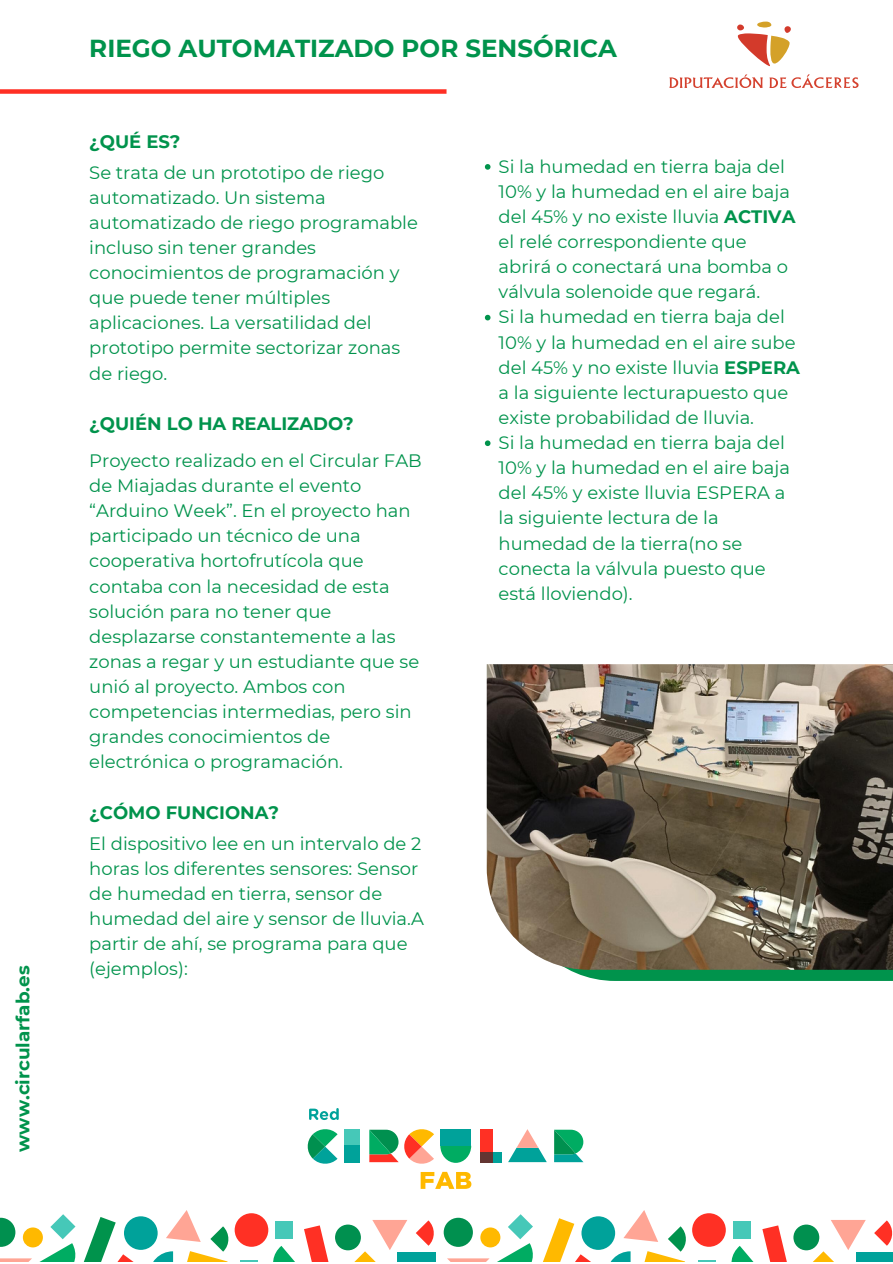
<style>
.page{position:relative;width:893px;height:1264px;background:#fff}
.page>*{position:absolute;margin:0;border:0;box-sizing:border-box;transform-origin:0 0}
.t1{font:700 24.6px "Montserrat";color:#00934c}
.t2{font:700 18.3px "Montserrat";color:#00934c}
.t3{font:18px/25px "Montserrat";color:#00934c}
.t4{font:700 18px "Montserrat";color:#00934c}
.s1{font-weight:700}
</style>
<div class="page">
<svg style="left:307px;top:1129px;width:30px;height:35px"></svg>
<svg style="left:369px;top:1129px;width:65px;height:35px"></svg>
<div style="left:344px;top:1129px;width:16px;height:15px;background:#46c8b8"></div>
<div style="left:344px;top:1144px;width:16px;height:18px;background:#00a29a"></div>
<div style="left:480px;top:1128px;width:13px;height:24px;background:#ff3024"></div>
<div style="left:493px;top:1152px;width:8px;height:10px;background:#00a29a"></div>
<div style="left:480px;top:1152px;width:13px;height:10px;background:#633532"></div>
<svg style="left:440px;top:1145px;width:31px;height:17px"></svg>
<div style="left:440px;top:1129px;width:31px;height:16px;background:#00a29a"></div>
<svg style="left:554px;top:1129px;width:29px;height:33px"></svg>
<svg style="left:508px;top:1129px;width:38px;height:33px"></svg>
<svg style="left:420px;top:1171px;width:51px;height:17px"></svg>
<svg style="left:309px;top:1108px;width:30px;height:12px"></svg>
<hr style="left:240px;top:1259px;width:18px;height:3px;background:#46c8b8">
<div style="left:124px;top:1216px;width:34px;height:33px;background:#00a29a;border-radius:50%"></div>
<svg style="left:0;top:1217px;width:15px;height:29px"></svg>
<div style="left:23px;top:1227px;width:20px;height:20px;background:#ffb900;border-radius:50%"></div>
<svg style="left:38px;top:1214px;width:99px;height:48px"></svg>
<svg style="left:0;top:1258px;width:32px;height:4px"></svg>
<svg style="left:149px;top:1210px;width:80px;height:52px"></svg>
<div style="left:235px;top:1213px;width:33px;height:33px;background:#ff3024;border-radius:50%"></div>
<svg style="left:416px;top:1220px;width:18px;height:25px"></svg>
<div style="left:275px;top:1220px;width:17px;height:18px;background:#46c8b8"></div>
<hr style="left:698px;top:1259px;width:17px;height:3px;background:#46c8b8">
<div style="left:335px;top:1224px;width:26px;height:26px;background:#00904f;border-radius:50%"></div>
<svg style="left:273px;top:1225px;width:56px;height:37px"></svg>
<div style="left:397px;top:1252px;width:39px;height:10px;background:#00a29a"></div>
<svg style="left:348px;top:1220px;width:59px;height:42px"></svg>
<div style="left:581px;top:1216px;width:34px;height:33px;background:#00a29a;border-radius:50%"></div>
<div style="left:443px;top:1217px;width:30px;height:29px;background:#00904f;border-radius:50%"></div>
<div style="left:480px;top:1227px;width:20px;height:20px;background:#ffb900;border-radius:50%"></div>
<svg style="left:496px;top:1214px;width:98px;height:48px"></svg>
<svg style="left:447px;top:1258px;width:42px;height:4px"></svg>
<svg style="left:606px;top:1210px;width:80px;height:52px"></svg>
<div style="left:692px;top:1213px;width:33px;height:33px;background:#ff3024;border-radius:50%"></div>
<svg style="left:874px;top:1220px;width:18px;height:25px"></svg>
<div style="left:733px;top:1220px;width:17px;height:18px;background:#46c8b8"></div>
<div style="left:793px;top:1224px;width:26px;height:26px;background:#00904f;border-radius:50%"></div>
<svg style="left:731px;top:1225px;width:56px;height:37px"></svg>
<div style="left:855px;top:1252px;width:37px;height:10px;background:#00a29a"></div>
<svg style="left:806px;top:1220px;width:59px;height:42px"></svg>
<div style="left:0;top:89px;width:446px;height:5px;background:#ff2f24"></div>
<svg style="left:485px;top:164px;width:5px;height:6px"></svg>
<svg style="left:485px;top:315px;width:5px;height:5px"></svg>
<svg style="left:485px;top:440px;width:5px;height:6px"></svg>
<svg style="left:568px;top:969px;width:324px;height:11px;background:#109252"></svg>
<img style="left:486px;top:664px;width:406px;height:305px">
<svg style="left:669px;top:74px;width:93px;height:14px"></svg>
<svg style="left:769px;top:74px;width:89px;height:14px"></svg>
<svg style="left:737px;top:22px;width:52px;height:44px"></svg>
<p class="t2" style="left:12px;top:1151px;width:188px;rotate:-90deg">www.circularfab.es</p>
<p class="t1" style="left:89px;top:33px;width:529px">RIEGO AUTOMATIZADO POR SENSÓRICA</p>
<p class="t4" style="left:89px;top:130px;width:93px">¿QUÉ ES?</p>
<p class="t3" style="left:89px;top:160px;width:330px">Se trata de un prototipo de riego automatizado. Un sistema automatizado de riego programable incluso sin tener grandes conocimientos de programación y que puede tener múltiples aplicaciones. La versatilidad del prototipo permite sectorizar zonas de riego.</p>
<p class="t4" style="left:89px;top:412px;width:266px">¿QUIÉN LO HA REALIZADO?</p>
<p class="t3" style="left:89px;top:448px;width:334px">Proyecto realizado en el Circular FAB de Miajadas durante el evento “Arduino Week”. En el proyecto han participado un técnico de una cooperativa hortofrutícola que contaba con la necesidad de esta solución para no tener que desplazarse constantemente a las zonas a regar y un estudiante que se unió al proyecto. Ambos con competencias intermedias, pero sin grandes conocimientos de electrónica o programación.</p>
<p class="t4" style="left:89px;top:801px;width:191px">¿CÓMO FUNCIONA?</p>
<p class="t3" style="left:89px;top:830px;width:336px">El dispositivo lee en un intervalo de 2 horas los diferentes sensores: Sensor de humedad en tierra, sensor de humedad del aire y sensor de lluvia.A partir de ahí, se programa para que (ejemplos):</p>
<p class="t3" style="left:498px;top:154px;width:298px">Si la humedad en tierra baja del<br>10% y la humedad en el aire baja del 45% y no existe lluvia <span class="s1">ACTIVA </span>el relé correspondiente que abrirá o conectará una bomba o válvula solenoide que regará.</p>
<p class="t3" style="left:498px;top:304px;width:303px">Si la humedad en tierra baja del<br>10% y la humedad en el aire sube del 45% y no existe lluvia <span class="s1">ESPERA </span>a la siguiente lecturapuesto que existe probabilidad de lluvia.</p>
<p class="t3" style="left:498px;top:430px;width:293px">Si la humedad en tierra baja del<br>10% y la humedad en el aire baja del 45% y existe lluvia ESPERA a la siguiente lectura de la humedad de la tierra(no se conecta la válvula puesto que está lloviendo).</p>
</div>
